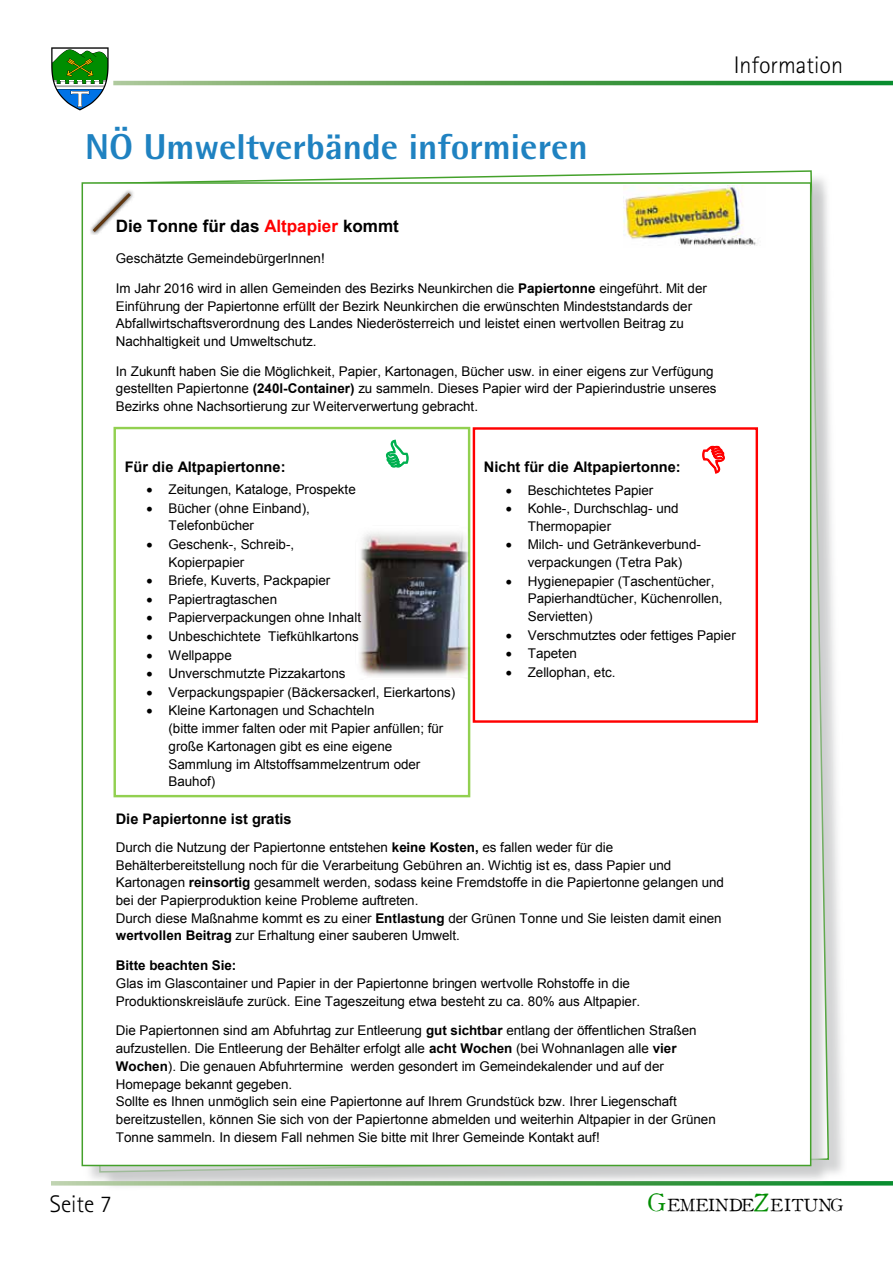
<style>
.page{position:relative;width:893px;height:1263px;background:#fff}
.page>*{position:absolute;margin:0;border:0;box-sizing:border-box;transform-origin:0 0}
.t1{font:800 36px "Rotis Semi Sans";color:#1f82c1}
.t2{font:300 24px "Rotis Sans Serif";color:#000}
.t3{font:700 17.1px "Arial";color:#000}
.t4{font:16.95px "Old Style 1 HPLHS";letter-spacing:.02em;color:#000}
.t5{font:700 14.55px "Arial";color:#000}
.t6{font:13.5px "Arial";color:#000}
.t7{font:13.35px/17.7px "Arial";color:#000}
.t8{font:700 13.35px "Arial";color:#000}
.s1{color:#f00}
.s2{font-weight:700}
.s3{font-size:24.3px;color:#008d00}
</style>
<div class="page">
<div style="left:84px;top:173px;width:763px;height:1017px;background:#c6c7c8;opacity:.75"></div>
<svg style="left:113px;top:81px;width:780px;height:4px"></svg>
<svg style="left:51px;top:47px;width:58px;height:64px"></svg>
<svg style="left:51px;top:1181px;width:842px;height:4px"></svg>
<div style="left:84px;top:184px;width:746px;height:1001px;background:#c6c7c8;opacity:.75"></div>
<div style="left:82px;top:182px;width:729px;height:984px;background:#fff;border:2px solid #44a12b"></div>
<div style="left:473px;top:427px;width:285px;height:296px;border:2px solid #f00"></div>
<img style="left:475px;top:434px;width:281px;height:282px">
<img style="left:623px;top:185px;width:133px;height:61px">
<div style="left:114px;top:427px;width:356px;height:370px;border:2px solid #92d050"></div>
<img style="left:116px;top:434px;width:352px;height:356px">
<img style="left:355px;top:525px;width:118px;height:154px">
<svg style="left:90px;top:190px;width:43px;height:45px"></svg>
<svg style="left:702px;top:445px;width:24px;height:29px"></svg>
<svg style="left:385px;top:439px;width:24px;height:29px"></svg>
<h1 class="t1" style="left:85px;top:124px;width:504px">NÖ Umweltverbände informieren</h1>
<h2 class="t2" style="left:734px;top:51px;width:111px">Information</h2>
<p class="t3" style="left:116px;top:214px;width:285px">Die Tonne für das <span class="s1">Altpapier</span> kommt</p>
<p class="t7" style="left:116px;top:250px;width:210px">Geschätzte GemeindebürgerInnen!</p>
<p class="t7" style="left:116px;top:279px;width:593px">Im Jahr 2016 wird in allen Gemeinden des Bezirks Neunkirchen die <span class="s2">Papiertonne</span> eingeführt. Mit der Einführung der Papiertonne erfüllt der Bezirk Neunkirchen die erwünschten Mindeststandards der Abfallwirtschaftsverordnung des Landes Niederösterreich und leistet einen wertvollen Beitrag zu Nachhaltigkeit und Umweltschutz.</p>
<p class="t7" style="left:116px;top:362px;width:602px">In Zukunft haben Sie die Möglichkeit, Papier, Kartonagen, Bücher usw. in einer eigens zur Verfügung gestellten Papiertonne <span class="s2">(240l-Container)</span> zu sammeln. Dieses Papier wird der Papierindustrie unseres<br>Bezirks ohne Nachsortierung zur Weiterverwertung gebracht.</p>
<p class="t5" style="left:125px;top:457px;width:162px">Für die Altpapiertonne:</p>
<p class="t7" style="left:147px;top:481px;width:211px">• Zeitungen, Kataloge, Prospekte</p>
<p class="t7" style="left:168px;top:499px;width:143px;text-indent:-22px">• Bücher (ohne Einband),<br>Telefonbücher</p>
<p class="t7" style="left:168px;top:536px;width:127px;text-indent:-22px">• Geschenk-, Schreib-,<br>Kopierpapier</p>
<p class="t7" style="left:147px;top:572px;width:185px">• Briefe, Kuverts, Packpapier</p>
<p class="t7" style="left:147px;top:590px;width:132px">• Papiertragtaschen</p>
<p class="t7" style="left:147px;top:609px;width:216px">• Papierverpackungen ohne Inhalt</p>
<p class="t6" style="left:147px;top:627px;width:214px">• Unbeschichtete Tiefkühlkartons</p>
<p class="t7" style="left:147px;top:646px;width:87px">• Wellpappe</p>
<p class="t7" style="left:147px;top:665px;width:200px">• Unverschmutzte Pizzakartons</p>
<p class="t7" style="left:147px;top:683px;width:310px">• Verpackungspapier (Bäckersackerl, Eierkartons)</p>
<p class="t7" style="left:168px;top:702px;width:276px;text-indent:-22px">• Kleine Kartonagen und Schachteln<br>(bitte immer falten oder mit Papier anfüllen; für große Kartonagen gibt es eine eigene Sammlung im Altstoffsammelzentrum oder Bauhof)</p>
<p class="t5" style="left:484px;top:457px;width:198px">Nicht für die Altpapiertonne:</p>
<p class="t7" style="left:506px;top:481px;width:149px">• Beschichtetes Papier</p>
<p class="t7" style="left:528px;top:500px;width:152px;text-indent:-22px">• Kohle-, Durchschlag- und<br>Thermopapier</p>
<p class="t7" style="left:506px;top:536px;width:197px;text-align:center">• Milch- und Getränkeverbund&shy;verpackungen (Tetra Pak)</p>
<p class="t7" style="left:528px;top:572px;width:196px;text-indent:-22px">• Hygienepapier (Taschentücher,<br>Papierhandtücher, Küchenrollen,<br>Servietten)</p>
<p class="t6" style="left:506px;top:626px;width:231px">• Verschmutztes oder fettiges Papier</p>
<p class="t7" style="left:506px;top:645px;width:73px">• Tapeten</p>
<p class="t7" style="left:506px;top:663px;width:111px">• Zellophan, etc.</p>
<p class="t5" style="left:116px;top:809px;width:177px">Die Papiertonne ist gratis</p>
<p class="t7" style="left:116px;top:838px;width:610px">Durch die Nutzung der Papiertonne entstehen <span class="s2">keine Kosten,</span> es fallen weder für die Behälterbereitstellung noch für die Verarbeitung Gebühren an. Wichtig ist es, dass Papier und Kartonagen <span class="s2">reinsortig</span> gesammelt werden, sodass keine Fremdstoffe in die Papiertonne gelangen und bei der Papierproduktion keine Probleme auftreten.<br>Durch diese Maßnahme kommt es zu einer <span class="s2">Entlastung</span> der Grünen Tonne und Sie leisten damit einen <span class="s2">wertvollen Beitrag</span> zur Erhaltung einer sauberen Umwelt.</p>
<p class="t8" style="left:116px;top:957px;width:122px">Bitte beachten Sie:</p>
<p class="t7" style="left:116px;top:975px;width:526px">Glas im Glascontainer und Papier in der Papiertonne bringen wertvolle Rohstoffe in die<br>Produktionskreisläufe zurück. Eine Tageszeitung etwa besteht zu ca. 80% aus Altpapier.</p>
<p class="t7" style="left:116px;top:1022px;width:601px">Die Papiertonnen sind am Abfuhrtag zur Entleerung <span class="s2">gut sichtbar</span> entlang der öffentlichen Straßen aufzustellen. Die Entleerung der Behälter erfolgt alle <span class="s2">acht Wochen</span> (bei Wohnanlagen alle <span class="s2">vier Wochen</span>). Die genauen Abfuhrtermine werden gesondert im Gemeindekalender und auf der Homepage bekannt gegeben.<br>Sollte es Ihnen unmöglich sein eine Papiertonne auf Ihrem Grundstück bzw. Ihrer Liegenschaft bereitzustellen, können Sie sich von der Papiertonne abmelden und weiterhin Altpapier in der Grünen Tonne sammeln. In diesem Fall nehmen Sie bitte mit Ihrer Gemeinde Kontakt auf!</p>
<h2 class="t2" style="left:50px;top:1190px;width:63px">Seite 7</h2>
<p class="t4" style="left:647px;top:1192px;width:197px"><span class="s3">G</span>EMEINDE<span class="s3">Z</span>EITUNG</p>
</div>
